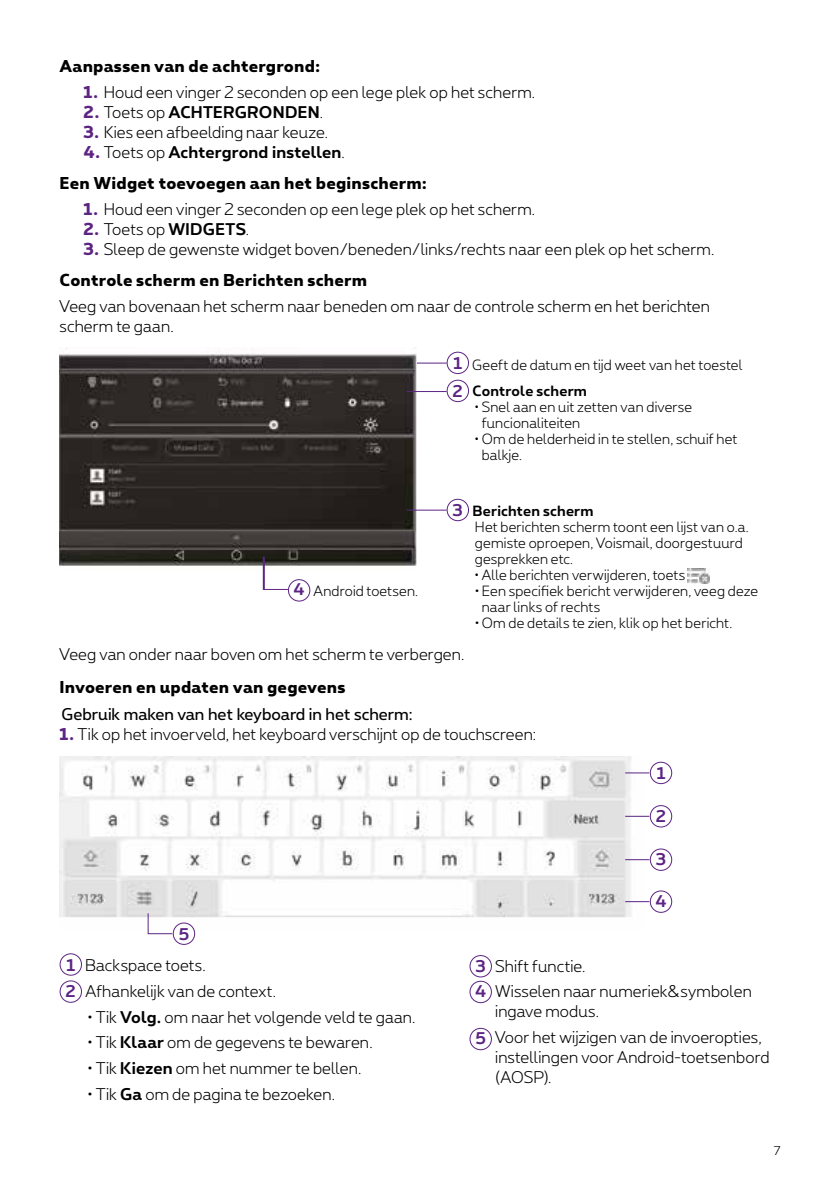
<style>
.page{position:relative;width:840px;height:1191px;background:#fff}
.page>*{position:absolute;margin:0;border:0;box-sizing:border-box;transform-origin:0 0}
.t1{font:300 16px/31.4px "Proximus";letter-spacing:.01em;color:#000}
.t2{font:800 16px/31.4px "Proximus";letter-spacing:.01em;color:#000}
.t3{font:16px "Proximus";color:#000}
.t4{font:700 16px "Proximus";letter-spacing:.015em;color:#000}
.t5{font:700 16px "Proximus";color:#5c2483}
.t6{font:300 14px/16px "Proximus";letter-spacing:.015em;color:#000}
.t7{font:300 12px "Proximus";color:#000}
.s1{font-weight:800;color:#5c2483}
.s2{font-weight:300}
.s3{color:#5c2483}
.s4{font-weight:700}
.s5{font-weight:800}
.s6{font-weight:700;font-size:16px;color:#5c2483}
.s7{font-weight:700;color:#5c2483}
</style>
<div class="page">
<hr style="left:406px;top:362px;width:40px;height:1px;background:#5c2483">
<img style="left:60px;top:347px;width:356px;height:223px">
<hr style="left:406px;top:391px;width:40px;height:1px;background:#5c2483">
<hr style="left:406px;top:509px;width:40px;height:1px;background:#5c2483">
<svg style="left:265px;top:589px;width:23px;height:1px"></svg>
<div style="left:446px;top:352px;width:23px;height:22px;border:1px solid #5c2483;border-radius:50%"></div>
<div style="left:446px;top:380px;width:23px;height:22px;border:1px solid #5c2483;border-radius:50%"></div>
<div style="left:446px;top:499px;width:23px;height:22px;border:1px solid #5c2483;border-radius:50%"></div>
<img style="left:687px;top:569px;width:21px;height:15px">
<div style="left:288px;top:579px;width:22px;height:22px;border:1px solid #5c2483;border-radius:50%"></div>
<hr style="left:263px;top:557px;width:2px;height:33px;background:#5c2483">
<img style="left:60px;top:756px;width:583px;height:174px">
<div style="left:649px;top:761px;width:22px;height:23px;border:1px solid #5c2483;border-radius:50%"></div>
<svg style="left:624px;top:772px;width:25px;height:1px"></svg>
<div style="left:649px;top:805px;width:22px;height:22px;border:1px solid #5c2483;border-radius:50%"></div>
<svg style="left:624px;top:816px;width:25px;height:1px"></svg>
<div style="left:649px;top:848px;width:22px;height:23px;border:1px solid #5c2483;border-radius:50%"></div>
<svg style="left:624px;top:859px;width:25px;height:1px"></svg>
<div style="left:649px;top:890px;width:22px;height:23px;border:1px solid #5c2483;border-radius:50%"></div>
<svg style="left:624px;top:901px;width:25px;height:1px"></svg>
<div style="left:173px;top:922px;width:22px;height:23px;border:1px solid #5c2483;border-radius:50%"></div>
<svg style="left:147px;top:912px;width:26px;height:22px"></svg>
<div style="left:60px;top:953px;width:22px;height:22px;border:1px solid #5c2483;border-radius:50%"></div>
<div style="left:60px;top:980px;width:22px;height:22px;border:1px solid #5c2483;border-radius:50%"></div>
<div style="left:469px;top:955px;width:22px;height:22px;border:1px solid #5c2483;border-radius:50%"></div>
<div style="left:469px;top:980px;width:22px;height:23px;border:1px solid #5c2483;border-radius:50%"></div>
<div style="left:469px;top:1027px;width:22px;height:23px;border:1px solid #5c2483;border-radius:50%"></div>
<p class="t2" style="left:60px;top:50px;width:262px">Aanpassen van de achtergrond:</p>
<p class="t1" style="left:84px;top:76px;width:453px"><span class="s1">1.</span> Houd een vinger 2 seconden op een lege plek op het scherm.</p>
<p class="t4" style="left:84px;top:100px;width:241px"><span class="s1">2.</span> <span class="s2">Toets op</span> ACHTERGRONDEN<span class="s2">.</span></p>
<p class="t1" style="left:84px;top:116px;width:246px"><span class="s1">3.</span> Kies een afbeelding naar keuze.</p>
<p class="t2" style="left:60px;top:135px;width:369px;text-indent:24px"><span class="s3">4.</span> <span class="s2">Toets op</span> <span class="s4">Achtergrond instellen</span><span class="s2">.<br></span>Een Widget toevoegen aan het beginscherm:</p>
<p class="t1" style="left:84px;top:193px;width:453px"><span class="s1">1.</span> Houd een vinger 2 seconden op een lege plek op het scherm.</p>
<p class="t1" style="left:84px;top:213px;width:167px"><span class="s1">2.</span> Toets op <span class="s4">WIDGETS</span>.</p>
<p class="t1" style="left:60px;top:233px;width:655px;text-indent:24px"><span class="s1">3.</span> Sleep de gewenste widget boven/beneden/links/rechts naar een plek op het scherm.<br><span class="s5">Controle scherm en Berichten scherm</span></p>
<p class="t1" style="left:60px;top:295px;width:651px;line-height:20px">Veeg van bovenaan het scherm naar beneden om naar de controle scherm en het berichten scherm te gaan.</p>
<p class="t6" style="left:293px;top:582px;width:126px"><span class="s6">4</span> Android toetsen.</p>
<p class="t6" style="left:452px;top:351px;width:291px;line-height:26.6px"><span class="s6">1</span> Geeft de datum en tijd weet van het toestel<br><span class="s6">2</span> <span class="s4">Controle scherm</span></p>
<p class="t6" style="left:481px;top:398px;width:212px;text-indent:-7px">• Snel aan en uit zetten van diverse funcionaliteiten</p>
<p class="t6" style="left:481px;top:430px;width:257px;text-indent:-7px">• Om de helderheid in te stellen, schuif het balkje.</p>
<p class="t6" style="left:474px;top:501px;width:275px;text-indent:-22px"><span class="s6">3</span> <span class="s4">Berichten scherm<br></span>Het berichten scherm toont een lijst van o.a. gemiste oproepen, Voismail, doorgestuurd gesprekken etc.</p>
<p class="t6" style="left:474px;top:565px;width:211px">• Alle berichten verwijderen, toets</p>
<p class="t6" style="left:481px;top:581px;width:278px;text-indent:-7px">• Een specifiek bericht verwijderen, veeg deze naar links of rechts</p>
<p class="t6" style="left:474px;top:613px;width:258px">• Om de details te zien, klik op het bericht.</p>
<p class="t1" style="left:60px;top:637px;width:406px">Veeg van onder naar boven om het scherm te verbergen.</p>
<p class="t2" style="left:60px;top:670px;width:287px">Invoeren en updaten van gegevens</p>
<p class="t3" style="left:62px;top:702px;width:352px">Gebruik maken van het keyboard in het scherm:</p>
<p class="t1" style="left:60px;top:717px;width:477px"><span class="s1">1.</span> Tik op het invoerveld, het keyboard verschijnt op de touchscreen:</p>
<p class="t5" style="left:656px;top:761px;width:10px">1</p>
<p class="t5" style="left:655px;top:804px;width:11px">2</p>
<p class="t5" style="left:655px;top:847px;width:11px">3</p>
<p class="t5" style="left:655px;top:888px;width:13px">4</p>
<p class="t1" style="left:66px;top:917px;width:141px;text-indent:112px"><span class="s7">5<br>1</span> Backspace toets.</p>
<p class="t1" style="left:66px;top:974px;width:211px"><span class="s7">2</span> Afhankelijk van de context.</p>
<p class="t1" style="left:88px;top:1000px;width:329px">• Tik <span class="s4">Volg.</span> om naar het volgende veld te gaan.</p>
<p class="t1" style="left:88px;top:1026px;width:286px">• Tik <span class="s4">Klaar</span> om de gegevens te bewaren.</p>
<p class="t1" style="left:88px;top:1051px;width:275px">• Tik <span class="s4">Kiezen</span> om het nummer te bellen.</p>
<p class="t1" style="left:88px;top:1077px;width:248px">• Tik <span class="s4">Ga</span> om de pagina te bezoeken.</p>
<p class="t1" style="left:475px;top:952px;width:278px;line-height:25.6px"><span class="s7">3</span> Shift functie.<br><span class="s7">4</span> Wisselen naar numeriek&amp;symbolen</p>
<p class="t1" style="left:475px;top:998px;width:288px;line-height:25.6px;text-indent:20px">ingave modus.<br><span class="s7">5</span> Voor het wijzigen van de invoeropties,</p>
<p class="t1" style="left:495px;top:1046px;width:276px;line-height:20px">instellingen voor Android-toetsenbord (AOSP).</p>
<p class="t7" style="left:773px;top:1142px;width:8px">7</p>
</div>
